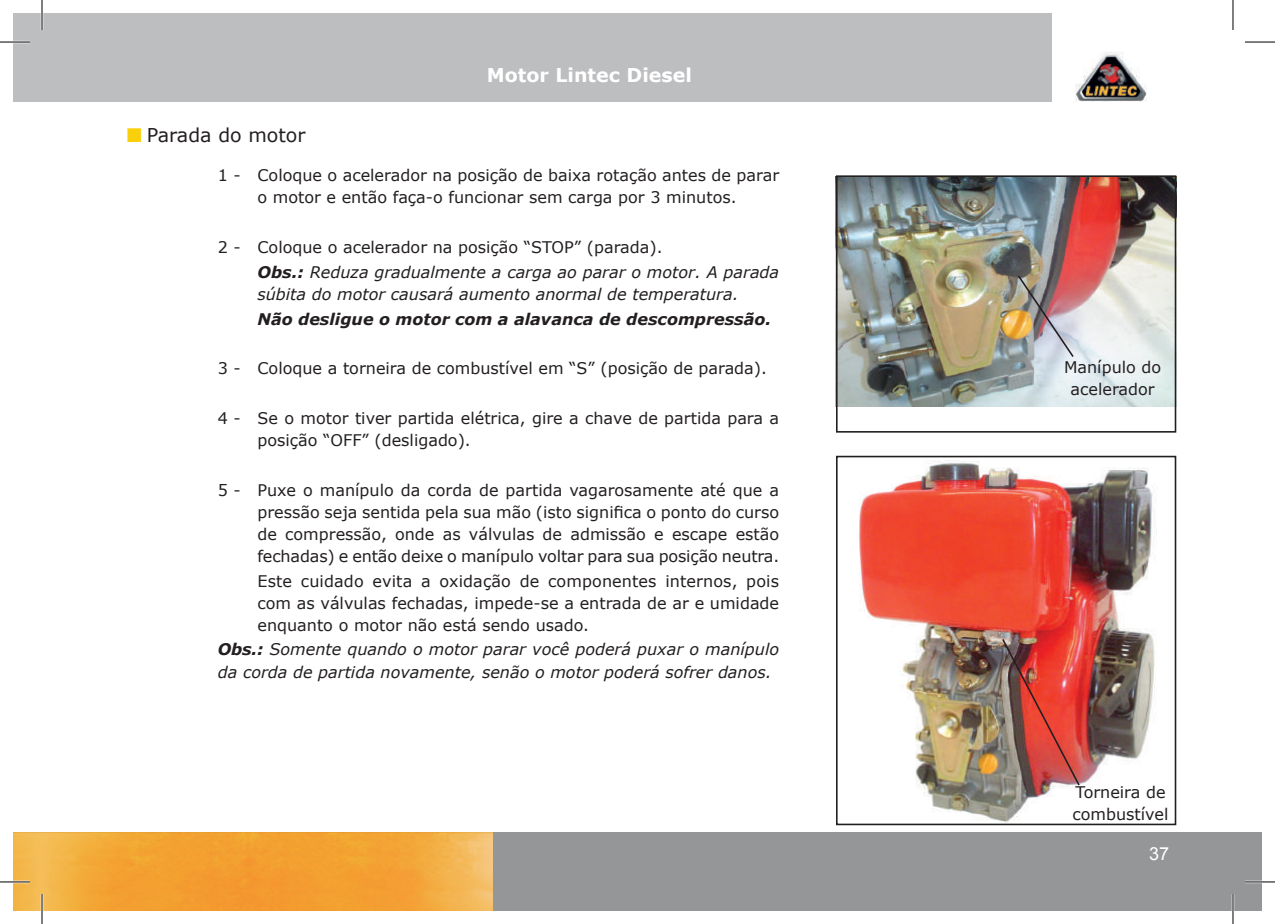
<style>
.page{position:relative;width:1275px;height:924px;background:#fff}
.page>*{position:absolute;margin:0;border:0;box-sizing:border-box;transform-origin:0 0}
.t1{font:700 19px "Verdana";color:#fff}
.t2{font:19px "Verdana";color:#231f20}
.t3{font:18px "Arial";color:#fff}
.t4{font:16px/22px "Verdana";color:#231f20;text-align:center}
.t5{font:italic 16px/24.8px "Verdana";color:#231f20}
.t6{font:italic 700 16px "Verdana";color:#231f20}
.s1{font-style:normal}
.s2{font-weight:700}
</style>
<div class="page">
<img style="left:839px;top:178px;width:334px;height:228px">
<div style="left:836px;top:175px;width:340px;height:257px;border:2px solid #231f20"></div>
<img style="left:1016px;top:274px;width:59px;height:84px">
<img style="left:859px;top:460px;width:298px;height:361px">
<div style="left:836px;top:455px;width:340px;height:369px;border:2px solid #231f20"></div>
<img style="left:1000px;top:637px;width:81px;height:149px">
<div style="left:42px;top:831px;width:1219px;height:78px;background:#949698"></div>
<img style="left:40px;top:831px;width:452px;height:78px">
<div style="left:42px;top:14px;width:1009px;height:88px;background:#bcbec0"></div>
<img style="left:1075px;top:52px;width:71px;height:49px">
<div style="left:14px;top:831px;width:26px;height:78px;background:#f3b84c"></div>
<div style="left:14px;top:14px;width:28px;height:88px;background:#bcbec0"></div>
<img style="left:14px;top:831px;width:28px;height:48px">
<hr style="left:0;top:41px;width:30px;height:2px;background:#fff">
<hr style="left:0;top:880px;width:30px;height:2px;background:#fff">
<hr style="left:1245px;top:880px;width:30px;height:2px;background:#fff">
<hr style="left:41px;top:0;width:2px;height:30px;background:#fff">
<hr style="left:41px;top:893px;width:2px;height:30px;background:#fff">
<hr style="left:1231px;top:893px;width:3px;height:30px;background:#fff">
<hr style="left:0;top:42px;width:30px;height:1px;background:#000">
<hr style="left:1245px;top:42px;width:30px;height:1px;background:#000">
<hr style="left:0;top:881px;width:30px;height:1px;background:#000">
<hr style="left:1245px;top:881px;width:30px;height:1px;background:#000">
<hr style="left:42px;top:0;width:1px;height:30px;background:#000">
<hr style="left:42px;top:893px;width:1px;height:30px;background:#000">
<hr style="left:1232px;top:0;width:1px;height:30px;background:#000">
<hr style="left:1232px;top:893px;width:1px;height:30px;background:#000">
<p class="t1" style="left:487px;top:61px;width:207px">Motor Lintec Diesel</p>
<p class="t2" style="left:147px;top:122px;width:160px">Parada do motor</p>
<p class="t4" style="left:218px;top:164px;width:563px">1 - Coloque o acelerador na posição de baixa rotação antes de parar o motor e então faça-o funcionar sem carga por 3 minutos.</p>
<p class="t5" style="left:257px;top:234px;width:523px;text-indent:-40px"><span class="s1">2 - Coloque o acelerador na posição “STOP” (parada).<br></span><span class="s2">Obs.:</span> Reduza gradualmente a carga ao parar o motor. A parada</p>
<p class="t5" style="left:257px;top:281px;width:482px">súbita do motor causará aumento anormal de temperatura.</p>
<p class="t6" style="left:257px;top:307px;width:515px">Não desligue o motor com a alavanca de descompressão.</p>
<p class="t4" style="left:218px;top:357px;width:551px">3 - Coloque a torneira de combustível em “S” (posição de parada).</p>
<p class="t4" style="left:257px;top:407px;width:523px;text-align:left;text-indent:-40px">4 - Se o motor tiver partida elétrica, gire a chave de partida para a posição “OFF” (desligado).</p>
<p class="t4" style="left:257px;top:478px;width:523px;text-align:justify;text-indent:-40px">5 - Puxe o manípulo da corda de partida vagarosamente até que a pressão seja sentida pela sua mão (isto significa o ponto do curso de compressão, onde as válvulas de admissão e escape estão fechadas) e então deixe o manípulo voltar para sua posição neutra.</p>
<p class="t4" style="left:257px;top:569px;width:523px;text-align:justify">Este cuidado evita a oxidação de componentes internos, pois com as válvulas fechadas, impede-se a entrada de ar e umidade enquanto o motor não está sendo usado.</p>
<p class="t5" style="left:218px;top:638px;width:563px;line-height:22px"><span class="s2">Obs.:</span> Somente quando o motor parar você poderá puxar o manípulo da corda de partida novamente, senão o motor poderá sofrer danos.</p>
<p class="t4" style="left:1064px;top:355px;width:99px">Manípulo do acelerador</p>
<p class="t4" style="left:1072px;top:780px;width:97px;text-align:left">Torneira de combustível</p>
<p class="t3" style="left:1149px;top:841px;width:22px">37</p>
</div>
